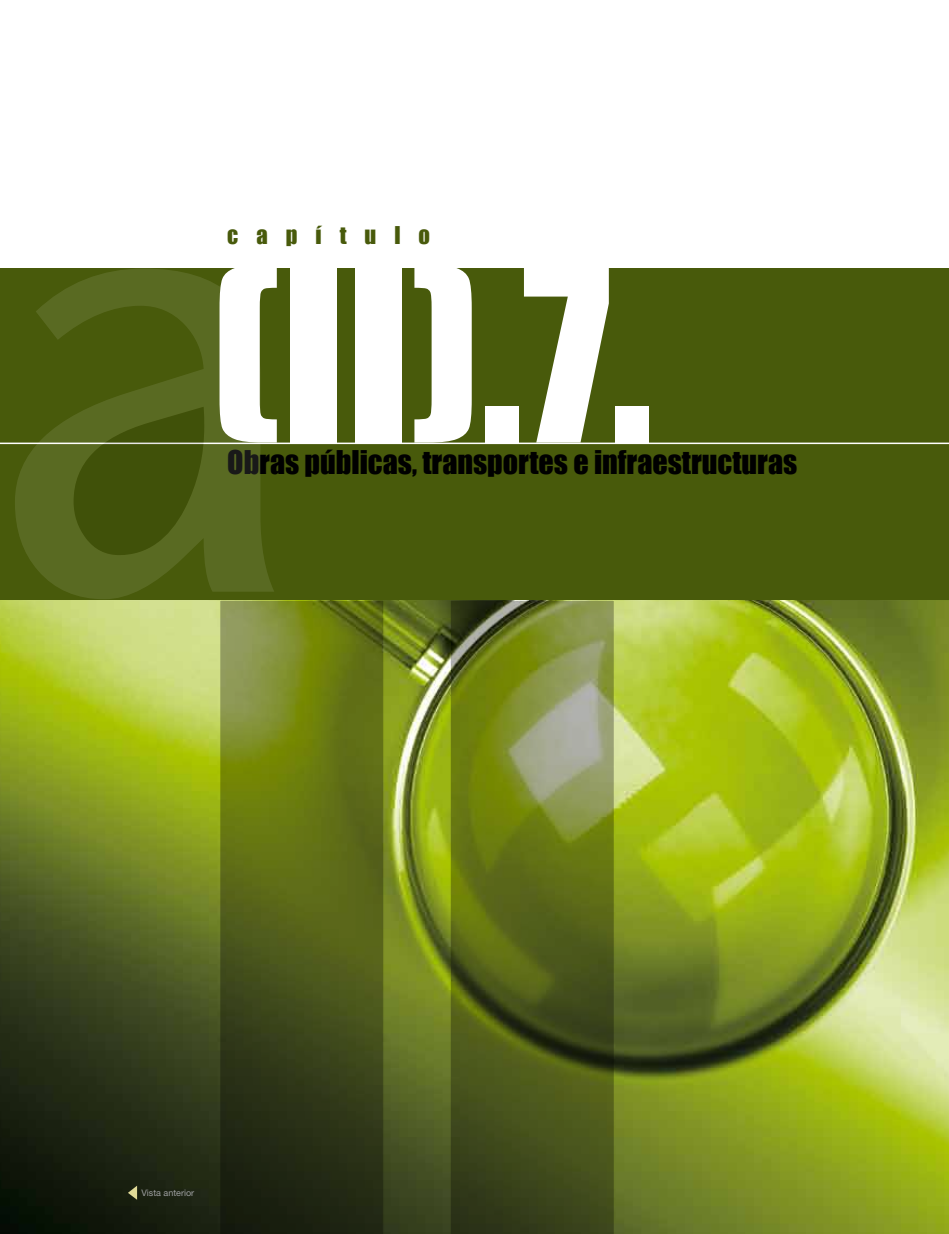
<style>
.page{position:relative;width:949px;height:1234px;background:#fff}
.page>*{position:absolute;margin:0;border:0;box-sizing:border-box;transform-origin:0 0}
.t1{font:225px "Impact";color:#fff}
.t2{font:30px "Impact";color:#000}
.t3{font:22.5px "Impact";letter-spacing:.8em;color:#485a0b}
.t4{font:9px "Helvetica Neue LT Std";color:#9c9e9f}
</style>
<div class="page">
<img style="left:0;top:599px;width:948px;height:634px">
<svg style="left:218px;top:599px;width:398px;height:634px"></svg>
<div style="left:0;top:268px;width:948px;height:331px;background:#485a0b"></div>
<hr style="left:0;top:442px;width:948px;height:2px;background:#fff">
<svg style="left:15px;top:269px;width:259px;height:330px;fill:#596a22"></svg>
<svg style="left:74px;top:406px;width:130px;height:149px"></svg>
<svg style="left:128px;top:1185px;width:9px;height:14px"></svg>
<p class="t3" style="left:227px;top:218px;width:204px">capítulo</p>
<h1 class="t1" style="left:210px;top:179px;width:443px">(II).7.</h1>
<p class="t2" style="left:227px;top:439px;width:571px">Obras públicas, transportes e infraestructuras</p>
<p class="t4" style="left:141px;top:1187px;width:54px">Vista anterior</p>
</div>
